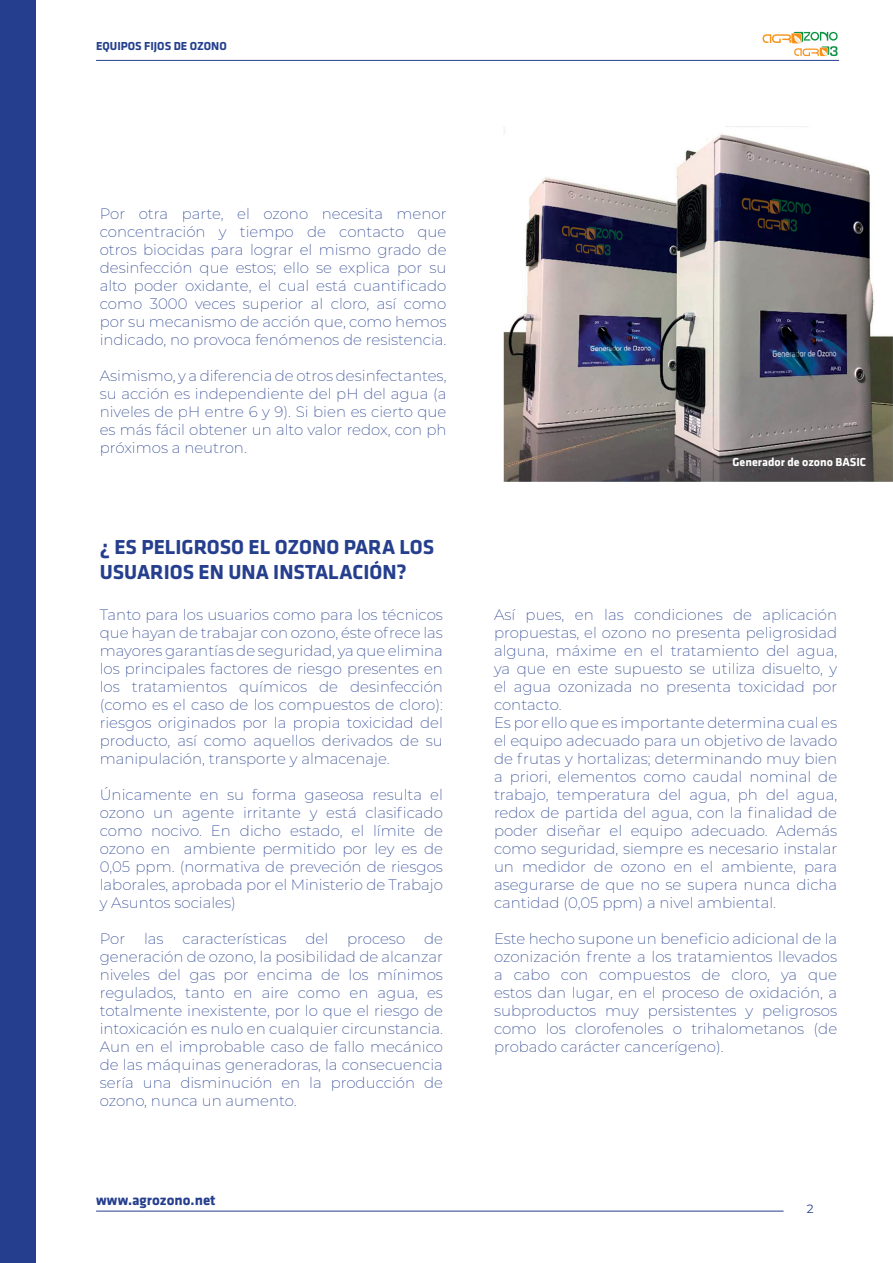
<style>
.page{position:relative;width:893px;height:1263px;background:#fff}
.page>*{position:absolute;margin:0;border:0;box-sizing:border-box;transform-origin:0 0}
.t1{font:700 21px/25.2px "Klavika";color:#253f8e}
.t2{font:200 15px/18px "Montserrat";color:#253f8e;text-align:justify}
.t3{font:700 15px "Klavika";color:#253f8e}
.t4{font:700 12px "Klavika";color:#fff}
.t5{font:700 12px "Klavika";color:#253f8e}
.t6{font:12px "Montserrat";color:#253f8e}
</style>
<div class="page">
<hr style="left:96px;top:60px;width:743px;height:1px;background:#253f8e">
<hr style="left:96px;top:1211px;width:688px;height:1px;background:#253f8e">
<svg style="left:763px;top:32px;width:75px;height:24px"></svg>
<div style="left:0;top:0;width:35px;height:1263px;background:#253f8e"></div>
<img style="left:504px;top:126px;width:389px;height:356px">
<p class="t5" style="left:96px;top:40px;width:132px">EQUIPOS FIJOS DE OZONO</p>
<p class="t2" style="left:100px;top:204px;width:348px">Por otra parte, el ozono necesita menor concentración y tiempo de contacto que otros biocidas para lograr el mismo grado de desinfección que estos; ello se explica por su alto poder oxidante, el cual está cuantificado como 3000 veces superior al cloro, así como por su mecanismo de acción que, como hemos indicado, no provoca fenómenos de resistencia.</p>
<p class="t2" style="left:100px;top:366px;width:348px">Asimismo, y a diferencia de otros desinfectantes, su acción es independiente del pH del agua (a niveles de pH entre 6 y 9). Si bien es cierto que es más fácil obtener un alto valor redox, con ph próximos a neutron.</p>
<h1 class="t1" style="left:100px;top:534px;width:336px">¿ ES PELIGROSO EL OZONO PARA LOS<br>USUARIOS EN UNA INSTALACIÓN?</h1>
<p class="t2" style="left:100px;top:605px;width:345px">Tanto para los usuarios como para los técnicos que hayan de trabajar con ozono, éste ofrece las mayores garantías de seguridad, ya que elimina los principales factores de riesgo presentes en los tratamientos químicos de desinfección (como es el caso de los compuestos de cloro): riesgos originados por la propia toxicidad del producto, así como aquellos derivados de su manipulación, transporte y almacenaje.</p>
<p class="t2" style="left:100px;top:785px;width:345px">Únicamente en su forma gaseosa resulta el ozono un agente irritante y está clasificado como nocivo. En dicho estado, el límite de ozono en ambiente permitido por ley es de 0,05 ppm. (normativa de preveción de riesgos laborales, aprobada por el Ministerio de Trabajo y Asuntos sociales)</p>
<p class="t2" style="left:100px;top:929px;width:27px">Por</p>
<p class="t2" style="left:144px;top:929px;width:21px">las</p>
<p class="t2" style="left:182px;top:929px;width:106px">características</p>
<p class="t2" style="left:305px;top:929px;width:24px">del</p>
<p class="t2" style="left:347px;top:929px;width:60px">proceso</p>
<p class="t2" style="left:100px;top:929px;width:345px;text-indent:324px">de generación de ozono, la posibilidad de alcanzar niveles del gas por encima de los mínimos regulados, tanto en aire como en agua, es totalmente inexistente, por lo que el riesgo de intoxicación es nulo en cualquier circunstancia.<br>Aun en el improbable caso de fallo mecánico de las máquinas generadoras, la consecuencia sería una disminución en la producción de ozono, nunca un aumento.</p>
<p class="t3" style="left:96px;top:1192px;width:121px">www.agrozono.net</p>
<p class="t4" style="left:733px;top:456px;width:135px">Generador de ozono BASIC</p>
<p class="t2" style="left:494px;top:605px;width:345px;text-align:left">Así pues, en las condiciones de aplicación propuestas, el ozono no presenta peligrosidad alguna, máxime en el tratamiento del agua, ya que en este supuesto se utiliza disuelto, y el agua ozonizada no presenta toxicidad por contacto.<br>Es por ello que es importante determina cual es el equipo adecuado para un objetivo de lavado de frutas y hortalizas; determinando muy bien a priori, elementos como caudal nominal de trabajo, temperatura del agua, ph del agua, redox de partida del agua, con la finalidad de poder diseñar el equipo adecuado. Además como seguridad, siempre es necesario instalar un medidor de ozono en el ambiente, para asegurarse de que no se supera nunca dicha cantidad (0,05 ppm) a nivel ambiental.</p>
<p class="t2" style="left:494px;top:929px;width:345px">Este hecho supone un beneficio adicional de la ozonización frente a los tratamientos llevados a cabo con compuestos de cloro, ya que estos dan lugar, en el proceso de oxidación, a subproductos muy persistentes y peligrosos como los clorofenoles o trihalometanos (de probado carácter cancerígeno).</p>
<p class="t6" style="left:807px;top:1201px;width:8px">2</p>
</div>
